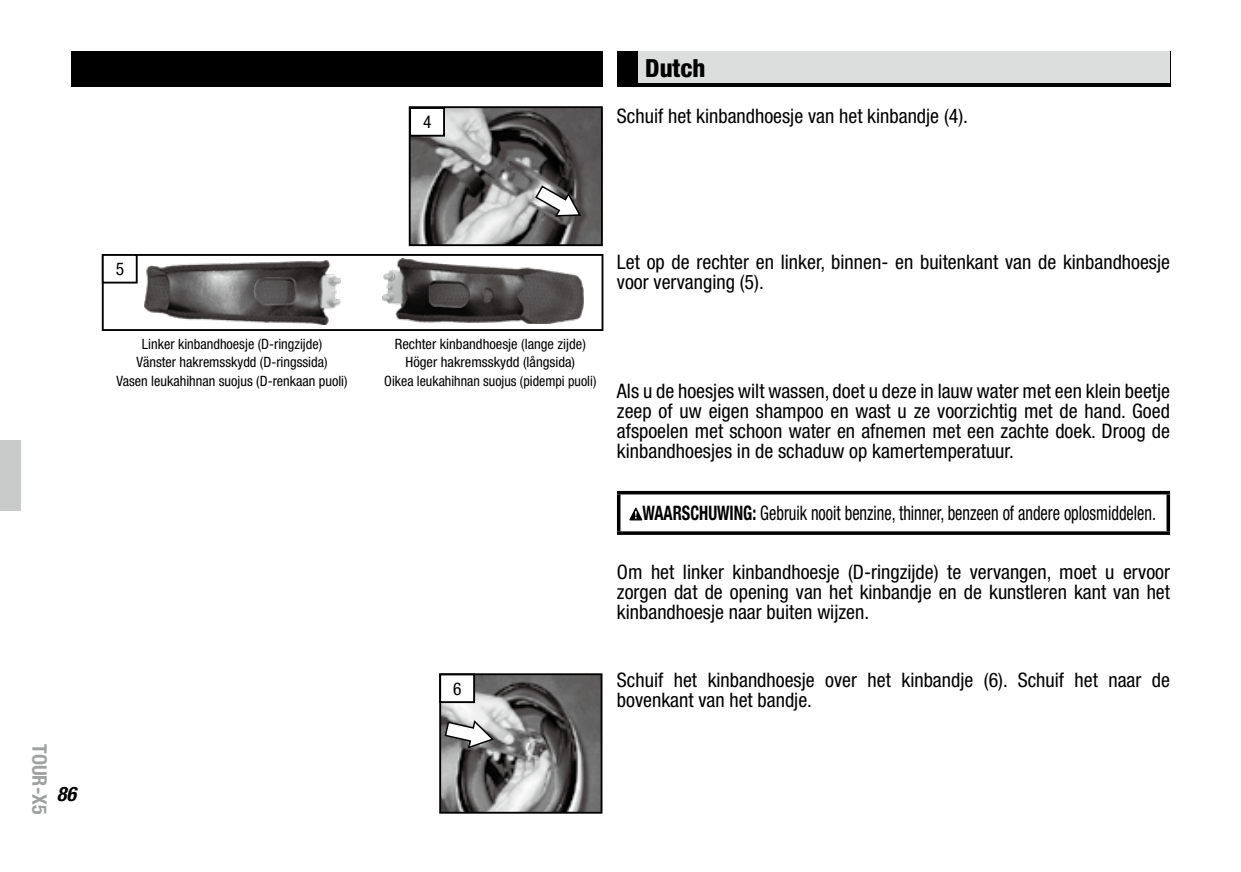
<style>
.page{position:relative;width:1241px;height:872px;background:#fff}
.page>*{position:absolute;margin:0;border:0;box-sizing:border-box;transform-origin:0 0}
.t1{font:800 condensed 25px "Helvetica Neue";color:#000}
.t2{font:condensed 20px/20px "Helvetica Neue";color:#000}
.t3{font:condensed 20px "Helvetica Neue";color:#000;scale:.82 1}
.t4{font:700 condensed 20px "Helvetica Neue";color:#9fa0a0}
.t5{font:italic 700 condensed 20px "Helvetica Neue";color:#000}
.t6{font:condensed 17.5px "Helvetica Neue";color:#000}
.t7{font:condensed 14.25px/18.5px "Helvetica Neue";color:#000;text-align:center}
.s1{font-weight:700}
</style>
<div class="page">
<div style="left:71px;top:51px;width:531px;height:35px;background:#000"></div>
<div style="left:617px;top:51px;width:552px;height:35px;background:#000"></div>
<div style="left:638px;top:51px;width:531px;height:32px;background:#dcdddd"></div>
<div style="left:0;top:440px;width:21px;height:71px;background:#c9caca"></div>
<hr style="left:617px;top:491px;width:552px;height:3px;background:#000">
<hr style="left:617px;top:494px;width:3px;height:37px;background:#000">
<hr style="left:1166px;top:494px;width:3px;height:37px;background:#000">
<svg style="left:617px;top:531px;width:552px;height:4px;background:#1c1c1c"></svg>
<svg style="left:629px;top:507px;width:13px;height:13px"></svg>
<img style="left:442px;top:676px;width:157px;height:134px">
<svg style="left:443px;top:718px;width:52px;height:31px"></svg>
<div style="left:439px;top:673px;width:163px;height:140px;border:2px solid #000"></div>
<img style="left:411px;top:109px;width:188px;height:134px">
<svg style="left:534px;top:184px;width:48px;height:33px"></svg>
<div style="left:408px;top:106px;width:194px;height:140px;border:2px solid #000"></div>
<img style="left:382px;top:259px;width:201px;height:64px">
<div style="left:102px;top:254px;width:501px;height:77px;border:2px solid #000"></div>
<img style="left:145px;top:261px;width:195px;height:63px">
<div style="left:102px;top:254px;width:36px;height:29px;border:2px solid #000"></div>
<div style="left:410px;top:108px;width:34px;height:28px;background:#fff"></div>
<div style="left:409px;top:107px;width:36px;height:30px;border:2px solid #000"></div>
<div style="left:440px;top:674px;width:34px;height:28px;background:#fff"></div>
<div style="left:439px;top:673px;width:36px;height:30px;border:2px solid #000"></div>
<p class="t6" style="left:423px;top:112px;width:10px">4</p>
<p class="t1" style="left:645px;top:52px;width:62px">Dutch</p>
<p class="t2" style="left:617px;top:106px;width:352px">Schuif het kinbandhoesje van het kinbandje (4).</p>
<p class="t4" style="left:52px;top:744px;width:72px;rotate:90deg">TOUR-X5</p>
<p class="t5" style="left:57px;top:782px;width:21px">86</p>
<p class="t6" style="left:116px;top:259px;width:10px">5</p>
<p class="t7" style="left:116px;top:334px;width:233px">Linker kinbandhoesje (D-ringzijde)<br>Vänster hakremsskydd (D-ringssida)<br>Vasen leukahihnan suojus (D-renkaan puoli)</p>
<p class="t7" style="left:384px;top:334px;width:213px">Rechter kinbandhoesje (lange zijde)<br>Höger hakremsskydd (långsida)<br>Oikea leukahihnan suojus (pidempi puoli)</p>
<p class="t6" style="left:453px;top:678px;width:10px">6</p>
<p class="t2" style="left:617px;top:252px;width:554px">Let op de rechter en linker, binnen- en buitenkant van de kinbandhoesje voor vervanging (5).</p>
<p class="t2" style="left:617px;top:381px;width:554px;text-align:justify">Als u de hoesjes wilt wassen, doet u deze in lauw water met een klein beetje zeep of uw eigen shampoo en wast u ze voorzichtig met de hand. Goed afspoelen met schoon water en afnemen met een zachte doek. Droog de kinbandhoesjes in de schaduw op kamertemperatuur.</p>
<p class="t3" style="left:642px;top:502px;width:628px"><span class="s1">WAARSCHUWING:</span> Gebruik nooit benzine, thinner, benzeen of andere oplosmiddelen.</p>
<p class="t2" style="left:617px;top:561px;width:554px;text-align:justify">Om het linker kinbandhoesje (D-ringzijde) te vervangen, moet u ervoor zorgen dat de opening van het kinbandje en de kunstleren kant van het kinbandhoesje naar buiten wijzen.</p>
<p class="t2" style="left:617px;top:670px;width:554px">Schuif het kinbandhoesje over het kinbandje (6). Schuif het naar de bovenkant van het bandje.</p>
</div>
